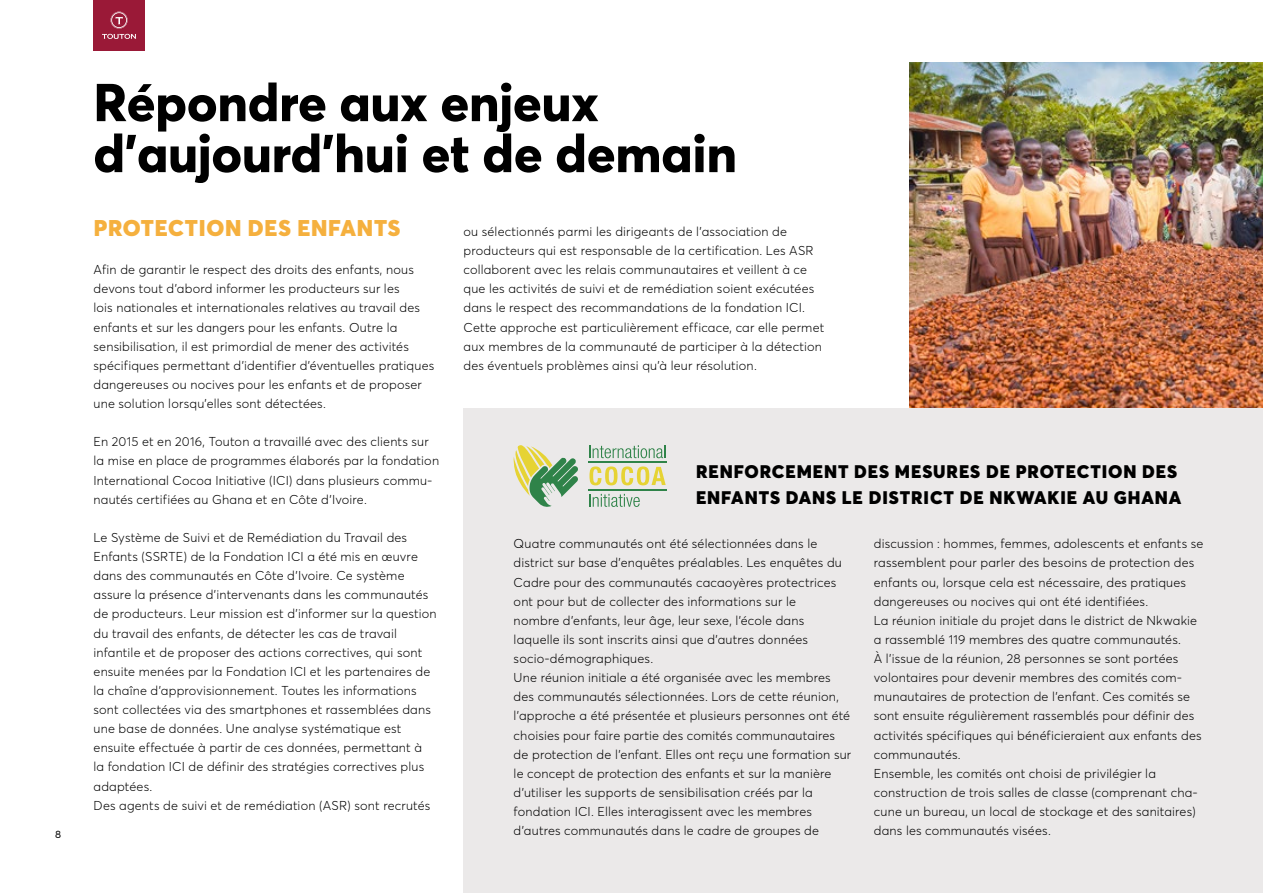
<style>
.page{position:relative;width:1263px;height:893px;background:#fff}
.page>*{position:absolute;margin:0;border:0;box-sizing:border-box;transform-origin:0 0}
.t1{font:800 52.5px/51px "Averta";color:#000}
.t2{font:900 22.5px "Averta";letter-spacing:.035em;color:#f5b03e}
.t3{font:900 18px/25.5px "Averta";letter-spacing:.05em;color:#000}
.t4{font:300 12.75px/19.2px "Averta";letter-spacing:.015em;color:#000}
.t5{font:10.5px "Averta";color:#000}
</style>
<div class="page">
<img style="left:909px;top:62px;width:354px;height:346px">
<div style="left:94px;top:0;width:51px;height:51px;background:#9a1937"></div>
<svg style="left:102px;top:12px;width:34px;height:27px"></svg>
<div style="left:463px;top:408px;width:800px;height:485px;background:#ebe9e9"></div>
<svg style="left:513px;top:445px;width:65px;height:62px"></svg>
<svg style="left:589px;top:445px;width:76px;height:13px"></svg>
<svg style="left:589px;top:466px;width:77px;height:19px"></svg>
<svg style="left:589px;top:494px;width:51px;height:13px"></svg>
<hr style="left:588px;top:462px;width:79px;height:1px;background:#2f8349">
<hr style="left:588px;top:489px;width:79px;height:1px;background:#2f8349">
<p class="t5" style="left:55px;top:827px;width:8px">8</p>
<h1 class="t1" style="left:94px;top:76px;width:645px">Répondre aux enjeux d’aujourd’hui et de demain</h1>
<h2 class="t2" style="left:94px;top:213px;width:308px">PROTECTION DES ENFANTS</h2>
<p class="t4" style="left:94px;top:260px;width:342px">Afin de garantir le respect des droits des enfants, nous devons tout d’abord informer les producteurs sur les<br>lois nationales et internationales relatives au travail des enfants et sur les dangers pour les enfants. Outre la sensibilisation, il est primordial de mener des activités spécifiques permettant d’identifier d’éventuelles pratiques dangereuses ou nocives pour les enfants et de proposer une solution lorsqu’elles sont détectées.</p>
<p class="t4" style="left:94px;top:432px;width:347px">En 2015 et en 2016, Touton a travaillé avec des clients sur la mise en place de programmes élaborés par la fondation International Cocoa Initiative (ICI) dans plusieurs commu&shy;nautés certifiées au Ghana et en Côte d’Ivoire.</p>
<p class="t4" style="left:94px;top:528px;width:345px">Le Système de Suivi et de Remédiation du Travail des Enfants (SSRTE) de la Fondation ICI a été mis en œuvre dans des communautés en Côte d’Ivoire. Ce système assure la présence d’intervenants dans les communautés de producteurs. Leur mission est d’informer sur la question du travail des enfants, de détecter les cas de travail infantile et de proposer des actions correctives, qui sont ensuite menées par la Fondation ICI et les partenaires de la chaîne d’approvisionnement. Toutes les informations sont collectées via des smartphones et rassemblées dans une base de données. Une analyse systématique est ensuite effectuée à partir de ces données, permettant à<br>la fondation ICI de définir des stratégies correctives plus adaptées.<br>Des agents de suivi et de remédiation (ASR) sont recrutés</p>
<p class="t4" style="left:463px;top:222px;width:362px">ou sélectionnés parmi les dirigeants de l’association de producteurs qui est responsable de la certification. Les ASR collaborent avec les relais communautaires et veillent à ce que les activités de suivi et de remédiation soient exécutées dans le respect des recommandations de la fondation ICI.<br>Cette approche est particulièrement efficace, car elle permet aux membres de la communauté de participer à la détection des éventuels problèmes ainsi qu’à leur résolution.</p>
<h3 class="t3" style="left:696px;top:459px;width:487px">RENFORCEMENT DES MESURES DE PROTECTION DES<br>ENFANTS DANS LE DISTRICT DE NKWAKIE AU GHANA</h3>
<p class="t4" style="left:514px;top:534px;width:339px">Quatre communautés ont été sélectionnées dans le district sur base d’enquêtes préalables. Les enquêtes du Cadre pour des communautés cacaoyères protectrices ont pour but de collecter des informations sur le<br>nombre d’enfants, leur âge, leur sexe, l’école dans laquelle ils sont inscrits ainsi que d’autres données socio-démographiques.<br>Une réunion initiale a été organisée avec les membres des communautés sélectionnées. Lors de cette réunion, l’approche a été présentée et plusieurs personnes ont été choisies pour faire partie des comités communautaires de protection de l’enfant. Elles ont reçu une formation sur le concept de protection des enfants et sur la manière d’utiliser les supports de sensibilisation créés par la fondation ICI. Elles interagissent avec les membres d’autres communautés dans le cadre de groupes de</p>
<p class="t4" style="left:874px;top:534px;width:331px">discussion : hommes, femmes, adolescents et enfants se rassemblent pour parler des besoins de protection des enfants ou, lorsque cela est nécessaire, des pratiques dangereuses ou nocives qui ont été identifiées.<br>La réunion initiale du projet dans le district de Nkwakie a rassemblé 119 membres des quatre communautés.<br>À l’issue de la réunion, 28 personnes se sont portées volontaires pour devenir membres des comités com&shy;munautaires de protection de l’enfant. Ces comités se sont ensuite régulièrement rassemblés pour définir des activités spécifiques qui bénéficieraient aux enfants des communautés.<br>Ensemble, les comités ont choisi de privilégier la construction de trois salles de classe (comprenant cha&shy;cune un bureau, un local de stockage et des sanitaires) dans les communautés visées.</p>
</div>
